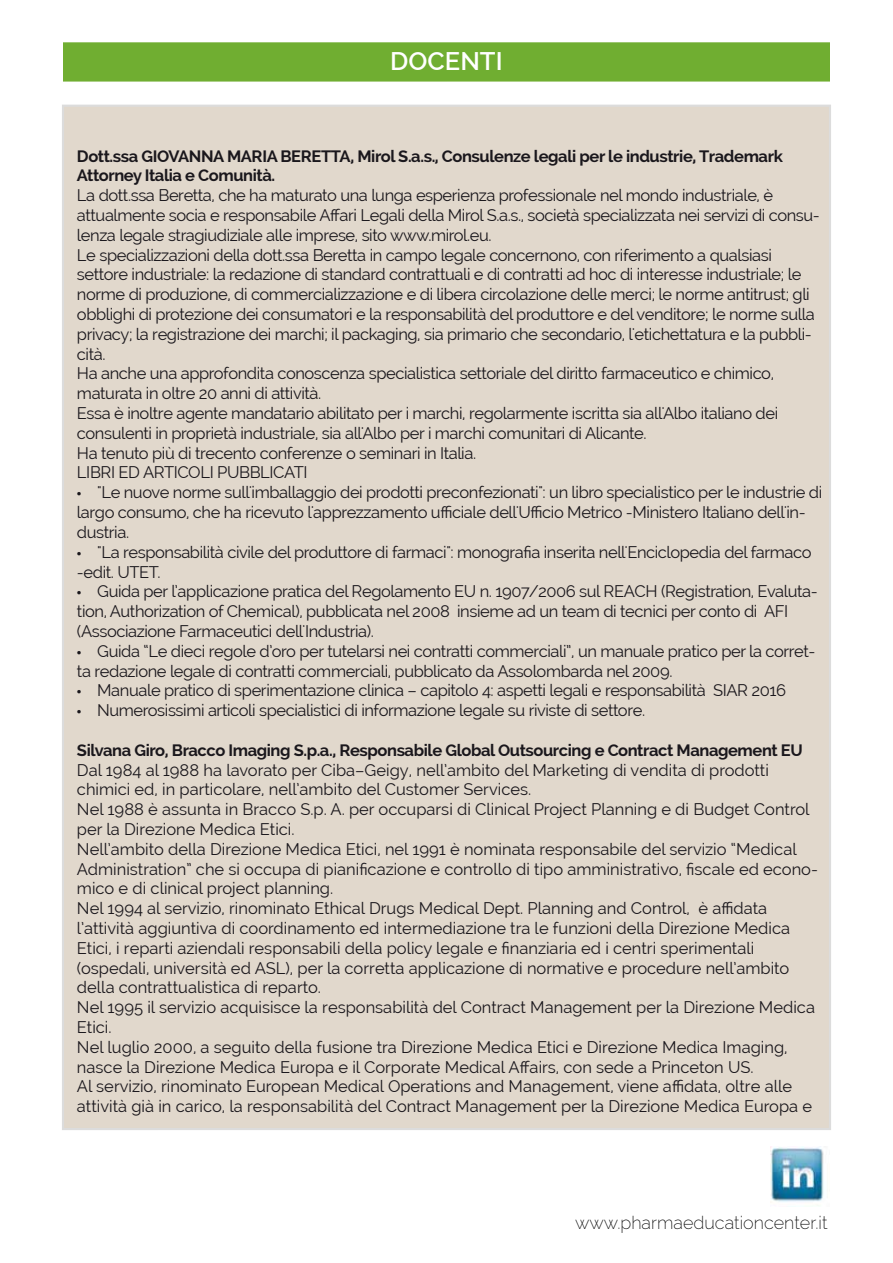
<style>
.page{position:relative;width:893px;height:1263px;background:#fff}
.page>*{position:absolute;margin:0;border:0;box-sizing:border-box;transform-origin:0 0}
.t1{font:600 25.5px "Raleway";color:#fff}
.t2{font:200 18px "Raleway";color:#000}
.t3{font:16.5px/19.8px "Raleway";letter-spacing:-.025em;color:#1a171c}
.t4{font:16.5px/19.8px "Raleway";color:#1a171c}
.t5{font:700 16.5px/19.8px "Raleway";letter-spacing:-.025em;color:#1a171c}
.s1{font-family:"Myriad Pro"}
</style>
<div class="page">
<div style="left:63px;top:42px;width:767px;height:40px;background:#70ae31"></div>
<div style="left:63px;top:106px;width:767px;height:1023px;background:#e1d8cc"></div>
<img style="left:770px;top:1147px;width:54px;height:56px">
<h1 class="t1" style="left:390px;top:46px;width:114px">DOCENTI</h1>
<p class="t5" style="left:77px;top:146px;width:707px">Dott.ssa GIOVANNA MARIA BERETTA, Mirol S.a.s., Consulenze legali per le industrie, Trademark<br>Attorney Italia e Comunità.</p>
<p class="t3" style="left:77px;top:185px;width:744px">La dott.ssa Beretta, che ha maturato una lunga esperienza professionale nel mondo industriale, è attualmente socia e responsabile Affari Legali della Mirol S.a.s., società specializzata nei servizi di consu&shy;lenza legale stragiudiziale alle imprese, sito www.mirol.eu.<br>Le specializzazioni della dott.ssa Beretta in campo legale concernono, con riferimento a qualsiasi settore industriale: la redazione di standard contrattuali e di contratti ad hoc di interesse industriale; le norme di produzione, di commercializzazione e di libera circolazione delle merci; le norme antitrust; gli obblighi di protezione dei consumatori e la responsabilità del produttore e del venditore; le norme sulla privacy; la registrazione dei marchi; il packaging, sia primario che secondario, l'etichettatura e la pubbli&shy;cità.<br>Ha anche una approfondita conoscenza specialistica settoriale del diritto farmaceutico e chimico, maturata in oltre 20 anni di attività.<br>Essa è inoltre agente mandatario abilitato per i marchi, regolarmente iscritta sia all'Albo italiano dei consulenti in proprietà industriale, sia all'Albo per i marchi comunitari di Alicante.<br>Ha tenuto più di trecento conferenze o seminari in Italia.<br>LIBRI ED ARTICOLI PUBBLICATI</p>
<p class="t3" style="left:77px;top:482px;width:747px"><span class="s1">•</span> "Le nuove norme sull'imballaggio dei prodotti preconfezionati": un libro specialistico per le industrie di largo consumo, che ha ricevuto l'apprezzamento ufficiale dell'Ufficio Metrico -Ministero Italiano dell'in&shy;dustria.</p>
<p class="t3" style="left:77px;top:542px;width:736px"><span class="s1">•</span> "La responsabilità civile del produttore di farmaci": monografia inserita nell'Enciclopedia del farmaco -edit. UTET.</p>
<p class="t3" style="left:77px;top:581px;width:742px"><span class="s1">•</span> Guida per l’applicazione pratica del Regolamento EU n. 1907/2006 sul REACH (Registration, Evaluta&shy;tion, Authorization of Chemical), pubblicata nel 2008 insieme ad un team di tecnici per conto di AFI (Associazione Farmaceutici dell'Industria).</p>
<p class="t3" style="left:77px;top:641px;width:740px"><span class="s1">•</span> Guida “Le dieci regole d’oro per tutelarsi nei contratti commerciali”, un manuale pratico per la corret&shy;ta redazione legale di contratti commerciali, pubblicato da Assolombarda nel 2009.</p>
<p class="t3" style="left:77px;top:680px;width:711px"><span class="s1">•</span> Manuale pratico di sperimentazione clinica – capitolo 4: aspetti legali e responsabilità SIAR 2016</p>
<p class="t3" style="left:77px;top:700px;width:570px"><span class="s1">•</span> Numerosissimi articoli specialistici di informazione legale su riviste di settore.</p>
<p class="t5" style="left:77px;top:740px;width:727px">Silvana Giro, Bracco Imaging S.p.a., Responsabile Global Outsourcing e Contract Management EU</p>
<p class="t4" style="left:77px;top:760px;width:742px">Dal 1984 al 1988 ha lavorato per Ciba–Geigy, nell’ambito del Marketing di vendita di prodotti chimici ed, in particolare, nell’ambito del Customer Services.<br>Nel 1988 è assunta in Bracco S.p. A. per occuparsi di Clinical Project Planning e di Budget Control per la Direzione Medica Etici.<br>Nell’ambito della Direzione Medica Etici, nel 1991 è nominata responsabile del servizio “Medical Administration” che si occupa di pianificazione e controllo di tipo amministrativo, fiscale ed econo&shy;mico e di clinical project planning.<br>Nel 1994 al servizio, rinominato Ethical Drugs Medical Dept. Planning and Control, è affidata l’attività aggiuntiva di coordinamento ed intermediazione tra le funzioni della Direzione Medica Etici, i reparti aziendali responsabili della policy legale e finanziaria ed i centri sperimentali (ospedali, università ed ASL), per la corretta applicazione di normative e procedure nell’ambito della contrattualistica di reparto.<br>Nel 1995 il servizio acquisisce la responsabilità del Contract Management per la Direzione Medica Etici.<br>Nel luglio 2000, a seguito della fusione tra Direzione Medica Etici e Direzione Medica Imaging, nasce la Direzione Medica Europa e il Corporate Medical Affairs, con sede a Princeton US.<br>Al servizio, rinominato European Medical Operations and Management, viene affidata, oltre alle attività già in carico, la responsabilità del Contract Management per la Direzione Medica Europa e</p>
<p class="t2" style="left:575px;top:1212px;width:254px">www.pharmaeducationcenter.it</p>
</div>
